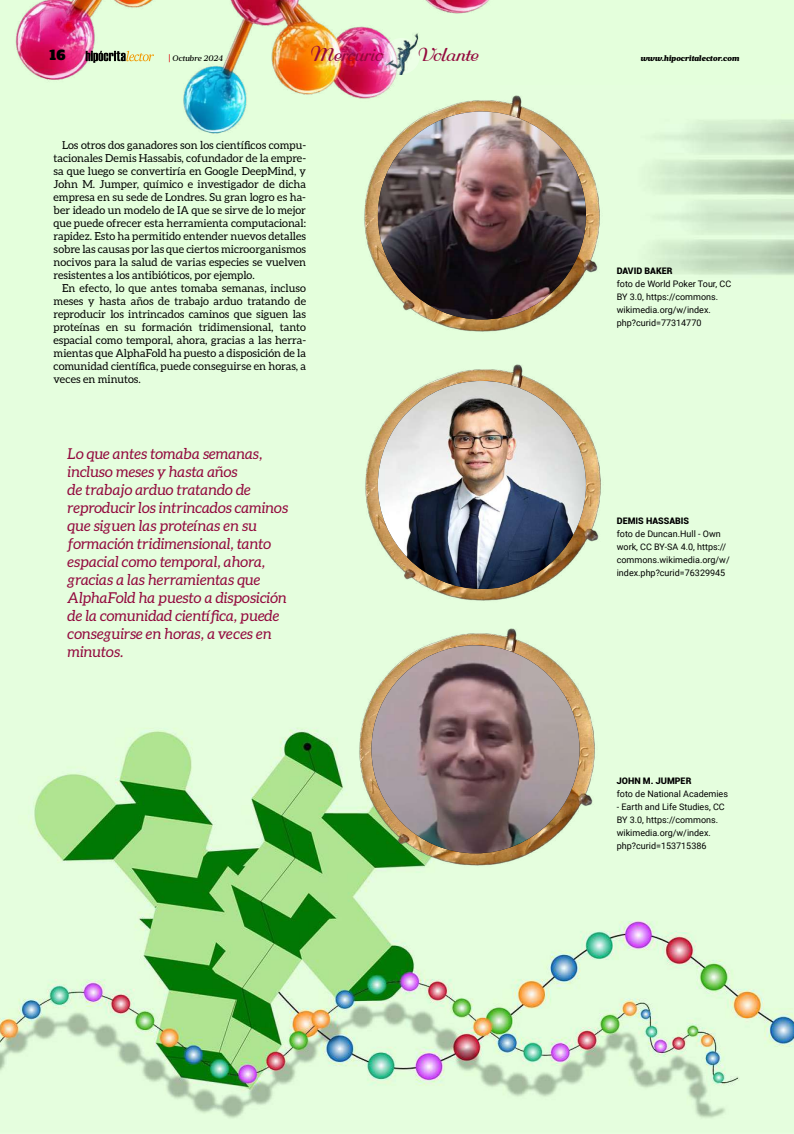
<style>
.page{position:relative;width:794px;height:1134px;background:#fff}
.page>*{position:absolute;margin:0;border:0;box-sizing:border-box;transform-origin:0 0}
.t1{font:20.3px "Rundkursiv";letter-spacing:-.03em;color:#930a3e}
.t2{font:italic 15px/18px "Aleo";color:#930a3e}
.t3{font:13px "Alfa Slab One";color:#000}
.t4{font:11px/13px "Aleo";color:#000;text-align:justify}
.t5{font:9px/13px "Roboto";color:#000}
.t6{font:900 9px "Roboto";color:#000}
.t7{font:italic 900 8px "Prumo Banner";color:#000}
.t8{font:italic 500 8px "Prumo Banner";color:#000}
.s1{font-weight:900;font-style:normal;color:#e0040b}
</style>
<div class="page">
<img style="left:0;top:340px;width:794px;height:794px">
<img style="left:501px;top:86px;width:293px;height:773px">
<img style="left:0;top:0;width:569px;height:185px">
<svg style="left:383px;top:38px;width:37px;height:36px"></svg>
<img style="left:385px;top:32px;width:35px;height:42px">
<svg style="left:86px;top:51px;width:68px;height:12px"></svg>
<img style="left:353px;top:88px;width:257px;height:257px">
<img style="left:354px;top:357px;width:258px;height:258px">
<img style="left:348px;top:622px;width:257px;height:257px">
<img style="left:378px;top:111px;width:208px;height:208px;border-radius:104px">
<img style="left:378px;top:381px;width:208px;height:208px;border-radius:104px">
<img style="left:371px;top:645px;width:208px;height:208px;border-radius:104px">
<p class="t3" style="left:50px;top:44px;width:17px">16</p>
<p class="t8" style="left:169px;top:53px;width:55px"><span class="s1">|</span> Octubre 2024</p>
<h1 class="t1" style="left:310px;top:43px;width:74px">Mercurio</h1>
<h1 class="t1" style="left:417px;top:43px;width:61px">Volante</h1>
<p class="t7" style="left:641px;top:53px;width:100px">www.hipocritalector.com</p>
<p class="t4" style="left:54px;top:138px;width:254px;text-indent:9px">Los otros dos ganadores son los científicos compu&shy;tacionales Demis Hassabis, cofundador de la empre&shy;sa que luego se convertiría en Google DeepMind, y John M. Jumper, químico e investigador de dicha empresa en su sede de Londres. Su gran logro es ha&shy;ber ideado un modelo de IA que se sirve de lo mejor que puede ofrecer esta herramienta computacional: rapidez. Esto ha permitido entender nuevos detalles sobre las causas por las que ciertos microorganismos nocivos para la salud de varias especies se vuelven resistentes a los antibióticos, por ejemplo.</p>
<p class="t4" style="left:54px;top:281px;width:254px;text-indent:9px">En efecto, lo que antes tomaba semanas, incluso meses y hasta años de trabajo arduo tratando de reproducir los intrincados caminos que siguen las proteínas en su formación tridimensional, tanto espacial como temporal, ahora, gracias a las herra&shy;mientas que AlphaFold ha puesto a disposición de la comunidad científica, puede conseguirse en horas, a veces en minutos.</p>
<p class="t2" style="left:68px;top:445px;width:222px">Lo que antes tomaba semanas, incluso meses y hasta años<br>de trabajo arduo tratando de reproducir los intrincados caminos que siguen las proteínas en su formación tridimensional, tanto espacial como temporal, ahora, gracias a las herramientas que<br>AlphaFold ha puesto a disposición de la comunidad científica, puede conseguirse en horas, a veces en minutos.</p>
<p class="t6" style="left:617px;top:264px;width:57px">DAVID BAKER</p>
<p class="t5" style="left:617px;top:277px;width:116px">foto de World Poker Tour, CC<br>BY 3.0, https://commons. wikimedia.org/w/index. php?curid=77314770</p>
<p class="t6" style="left:617px;top:514px;width:74px">DEMIS HASSABIS</p>
<p class="t5" style="left:617px;top:527px;width:114px">foto de Duncan.Hull - Own work, CC BY-SA 4.0, https:// commons.wikimedia.org/w/ index.php?curid=76329945</p>
<p class="t6" style="left:617px;top:774px;width:76px">JOHN M. JUMPER</p>
<p class="t5" style="left:617px;top:787px;width:113px">foto de National Academies</p>
<p class="t5" style="left:617px;top:800px;width:109px">- Earth and Life Studies, CC<br>BY 3.0, https://commons. wikimedia.org/w/index. php?curid=153715386</p>
</div>
